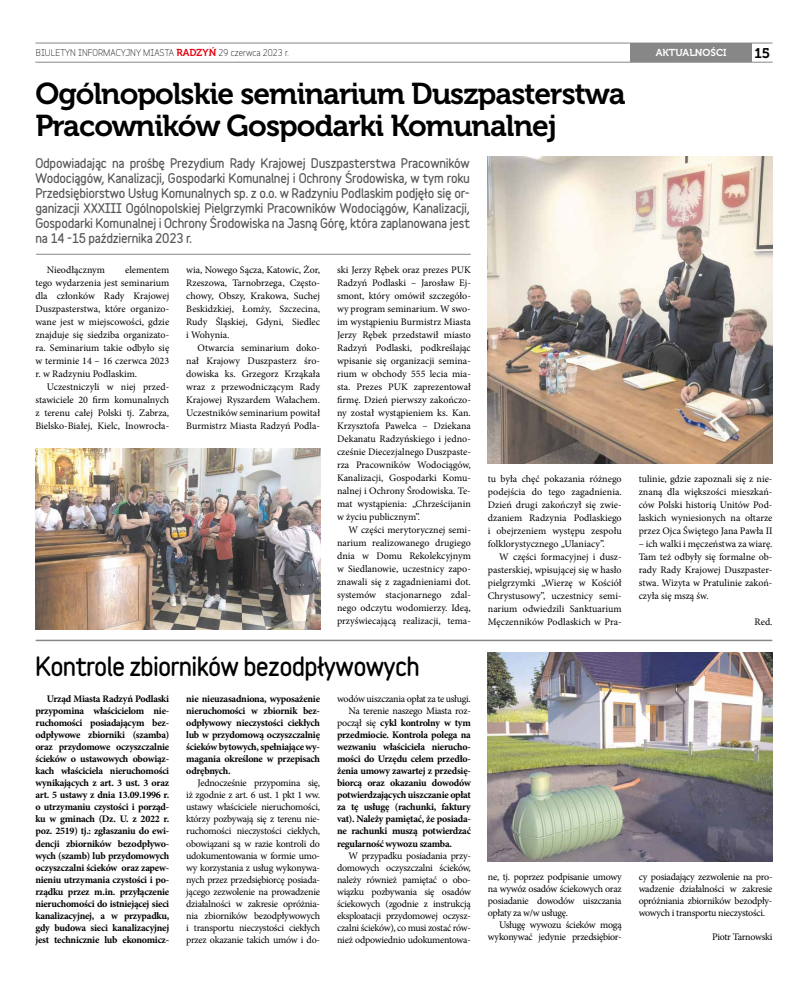
<style>
.page{position:relative;width:808px;height:993px;background:#fff}
.page>*{position:absolute;margin:0;border:0;box-sizing:border-box;transform-origin:0 0}
.t1{font:30px/32px "Museo 700";letter-spacing:-.03em;color:#000}
.t2{font:900 24px "Variable";letter-spacing:-.03em;color:#000}
.t3{font:14px "Museo 700";color:#000}
.t4{font:900 12px/15px "Variable";letter-spacing:-.02em;color:#575756;text-align:justify}
.t5{font:10px/13px "Minion Pro";letter-spacing:-.01em;color:#000;text-align:justify}
.t6{font:700 10px/12px "Minion Pro";letter-spacing:-.025em;color:#000;text-align:justify}
.t7{font:10px "Minion Pro";letter-spacing:-.03em;color:#000}
.t8{font:10px "Museo 700";color:#fff}
.t9{font:9px "Variable";color:#000}
.s1{font-family:"Museo 700";font-size:10px;color:#e30613}
.s2{font-weight:400}
</style>
<div class="page">
<hr style="left:35px;top:43px;width:737px;height:1px;background:#878787">
<hr style="left:35px;top:62px;width:737px;height:1px;background:#878787">
<div style="left:631px;top:43px;width:121px;height:19px;background:#878787"></div>
<img style="left:488px;top:156px;width:284px;height:307px">
<hr style="left:36px;top:254px;width:435px;height:1px;background:#878787">
<hr style="left:36px;top:639px;width:736px;height:2px;background:#878787">
<img style="left:488px;top:652px;width:284px;height:209px">
<img style="left:35px;top:448px;width:285px;height:181px">
<p class="t8" style="left:656px;top:47px;width:72px">AKTUALNOŚCI</p>
<p class="t9" style="left:36px;top:46px;width:254px">BIULETYN INFORMACYJNY MIASTA <span class="s1">RADZYŃ</span> 29 czerwca 2023 r.</p>
<h3 class="t3" style="left:754px;top:45px;width:17px">15</h3>
<h1 class="t1" style="left:35px;top:78px;width:592px">Ogólnopolskie seminarium Duszpasterstwa<br>Pracowników Gospodarki Komunalnej</h1>
<p class="t4" style="left:35px;top:155px;width:436px">Odpowiadając na prośbę Prezydium Rady Krajowej Duszpasterstwa Pracowników Wodociągów, Kanalizacji, Gospodarki Komunalnej i Ochrony Środowiska, w tym roku Przedsiębiorstwo Usług Komunalnych sp. z o.o. w Radzyniu Podlaskim podjęło się or&shy;ganizacji XXXIII Ogólnopolskiej Pielgrzymki Pracowników Wodociągów, Kanalizacji, Gospodarki Komunalnej i Ochrony Środowiska na Jasną Górę, która zaplanowana jest na 14 -15 października 2023 r.</p>
<p class="t5" style="left:47px;top:263px;width:60px">Nieodłącznym</p>
<p class="t5" style="left:35px;top:263px;width:135px;text-indent:90px">elementem tego wydarzenia jest seminarium dla członków Rady Krajowej Duszpasterstwa, które organizo&shy;wane jest w miejscowości, gdzie znajduje się siedziba organizato&shy;ra. Seminarium takie odbyło się w terminie 14 – 16 czerwca 2023 r. w Radzyniu Podlaskim.</p>
<p class="t5" style="left:35px;top:380px;width:135px;text-indent:11px">Uczestniczyli w niej przed&shy;stawiciele 20 firm komunalnych z terenu całej Polski tj. Zabrza, Bielsko-Białej, Kielc, Inowrocła-</p>
<p class="t5" style="left:186px;top:263px;width:135px">wia, Nowego Sącza, Katowic, Żor, Rzeszowa, Tarnobrzega, Często&shy;chowy, Obszy, Krakowa, Suchej Beskidzkiej, Łomży, Szczecina, Rudy Śląskiej, Gdyni, Siedlec i Wohynia.</p>
<p class="t5" style="left:186px;top:341px;width:135px;text-indent:11px">Otwarcia seminarium doko&shy;nał Krajowy Duszpasterz śro&shy;dowiska ks. Grzegorz Krząkała wraz z przewodniczącym Rady Krajowej Ryszardem Wałachem.<br>Uczestników seminarium powitał Burmistrz Miasta Radzyń Podla-</p>
<p class="t5" style="left:337px;top:263px;width:135px">ski Jerzy Rębek oraz prezes PUK Radzyń Podlaski – Jarosław Ej&shy;smont, który omówił szczegóło&shy;wy program seminarium. W swo&shy;im wystąpieniu Burmistrz Miasta Jerzy Rębek przedstawił miasto Radzyń Podlaski, podkreślając wpisanie się organizacji semina&shy;rium w obchody 555 lecia mia&shy;sta. Prezes PUK zaprezentował firmę. Dzień pierwszy zakończo&shy;ny został wystąpieniem ks. Kan.<br>Krzysztofa Pawelca – Dziekana Dekanatu Radzyńskiego i jedno&shy;cześnie Diecezjalnego Duszpaste&shy;rza Pracowników Wodociągów, Kanalizacji, Gospodarki Komu&shy;nalnej i Ochrony Środowiska. Te&shy;mat wystąpienia: „Chrześcijanin w życiu publicznym”.</p>
<p class="t5" style="left:337px;top:523px;width:135px;text-indent:11px">W części merytorycznej semi&shy;narium realizowanego drugiego dnia w Domu Rekolekcyjnym w Siedlanowie, uczestnicy zapo&shy;znawali się z zagadnieniami dot. systemów stacjonarnego zdal&shy;nego odczytu wodomierzy. Ideą, przyświecającą realizacji, tema-</p>
<h2 class="t2" style="left:35px;top:647px;width:386px">Kontrole zbiorników bezodpływowych</h2>
<p class="t6" style="left:35px;top:692px;width:135px;text-indent:11px">Urząd Miasta Radzyń Podlaski przypomina właścicielom nie&shy;ruchomości posiadającym bez&shy;odpływowe zbiorniki (szamba) oraz przydomowe oczyszczalnie ścieków o ustawowych obowiąz&shy;kach właściciela nieruchomości wynikających z art. 3 ust. 3 oraz art. 5 ustawy z dnia 13.09.1996 r. o utrzymaniu czystości i porząd&shy;ku w gminach (Dz. U. z 2022 r. poz. 2519) tj.: zgłaszaniu do ewi&shy;dencji zbiorników bezodpływo&shy;wych (szamb) lub przydomowych oczyszczalni ścieków oraz zapew&shy;nieniu utrzymania czystości i po&shy;rządku przez m.in. przyłączenie nieruchomości do istniejącej sieci kanalizacyjnej, a w przypadku, gdy budowa sieci kanalizacyjnej jest technicznie lub ekonomicz-</p>
<p class="t6" style="left:186px;top:692px;width:135px">nie nieuzasadniona, wyposażenie nieruchomości w zbiornik bez&shy;odpływowy nieczystości ciekłych lub w przydomową oczyszczalnię ścieków bytowych, spełniające wy&shy;magania określone w przepisach odrębnych.</p>
<p class="t5" style="left:186px;top:777px;width:135px;line-height:12px;text-indent:11px">Jednocześnie przypomina się, iż zgodnie z art. 6 ust. 1 pkt 1 ww. ustawy właściciele nieruchomości, którzy pozbywają się z terenu nie&shy;ruchomości nieczystości ciekłych, obowiązani są w razie kontroli do udokumentowania w formie umo&shy;wy korzystania z usług wykonywa&shy;nych przez przedsiębiorcę posiada&shy;jącego zezwolenie na prowadzenie działalności w zakresie opróżnia&shy;nia zbiorników bezodpływowych i transportu nieczystości ciekłych przez okazanie takich umów i do-</p>
<p class="t5" style="left:337px;top:692px;width:135px">wodów uiszczania opłat za te usługi.</p>
<p class="t7" style="left:348px;top:704px;width:124px">Na terenie naszego Miasta roz-</p>
<p class="t6" style="left:337px;top:716px;width:135px"><span class="s2">począł się</span> cykl kontrolny w tym</p>
<p class="t6" style="left:337px;top:728px;width:135px">przedmiocie. Kontrola polega na</p>
<p class="t6" style="left:337px;top:740px;width:135px">wezwaniu właściciela nierucho-</p>
<p class="t6" style="left:337px;top:752px;width:135px">mości do Urzędu celem przedło-</p>
<p class="t6" style="left:337px;top:764px;width:135px">żenia umowy zawartej z przedsię-</p>
<p class="t6" style="left:337px;top:776px;width:135px">biorcą oraz okazaniu dowodów</p>
<p class="t6" style="left:337px;top:788px;width:135px">potwierdzających uiszczanie opłat</p>
<p class="t6" style="left:337px;top:800px;width:135px">za tę usługę (rachunki, faktury</p>
<p class="t6" style="left:337px;top:812px;width:135px">vat). Należy pamiętać, że posiada-</p>
<p class="t6" style="left:337px;top:824px;width:135px">ne rachunki muszą potwierdzać</p>
<p class="t6" style="left:337px;top:836px;width:116px">regularność wywozu szamba.</p>
<p class="t5" style="left:337px;top:849px;width:135px;line-height:12px;text-indent:11px">W przypadku posiadania przy&shy;domowych oczyszczalni ścieków, należy również pamiętać o obo&shy;wiązku pozbywania się osadów ściekowych (zgodnie z instrukcją eksploatacji przydomowej oczysz&shy;czalni ścieków), co musi zostać rów&shy;nież odpowiednio udokumentowa-</p>
<p class="t5" style="left:488px;top:472px;width:135px">tu była chęć pokazania różnego podejścia do tego zagadnienia.<br>Dzień drugi zakończył się zwie&shy;dzaniem Radzynia Podlaskiego i obejrzeniem występu zespołu folklorystycznego „Ulaniacy”.</p>
<p class="t5" style="left:488px;top:550px;width:135px;text-indent:11px">W części formacyjnej i dusz&shy;pasterskiej, wpisującej się w hasło pielgrzymki „Wierzę w Kościół Chrystusowy”, uczestnicy semi&shy;narium odwiedzili Sanktuarium Męczenników Podlaskich w Pra-</p>
<p class="t5" style="left:488px;top:870px;width:135px;line-height:12px">ne, tj. poprzez podpisanie umowy na wywóz osadów ściekowych oraz posiadanie dowodów uiszczania opłaty za w/w usługę.</p>
<p class="t5" style="left:488px;top:918px;width:135px;line-height:12px;text-align:right">Usługę wywozu ścieków mogą wykonywać jedynie przedsiębior-</p>
<p class="t5" style="left:639px;top:472px;width:135px">tulinie, gdzie zapoznali się z nie&shy;znaną dla większości mieszkań&shy;ców Polski historią Unitów Pod&shy;laskich wyniesionych na ołtarze przez Ojca Świętego Jana Pawła II</p>
<p class="t5" style="left:639px;top:537px;width:135px">– ich walki i męczeństwa za wiarę.<br>Tam też odbyły się formalne ob&shy;rady Rady Krajowej Duszpaster&shy;stwa. Wizyta w Pratulinie zakoń&shy;czyła się mszą św.</p>
<p class="t5" style="left:754px;top:615px;width:20px">Red.</p>
<p class="t5" style="left:639px;top:870px;width:135px;line-height:12px">cy posiadający zezwolenie na pro&shy;wadzenie działalności w zakresie opróżniania zbiorników bezodpły&shy;wowych i transportu nieczystości.</p>
<p class="t7" style="left:712px;top:930px;width:62px">Piotr Tarnowski</p>
</div>
